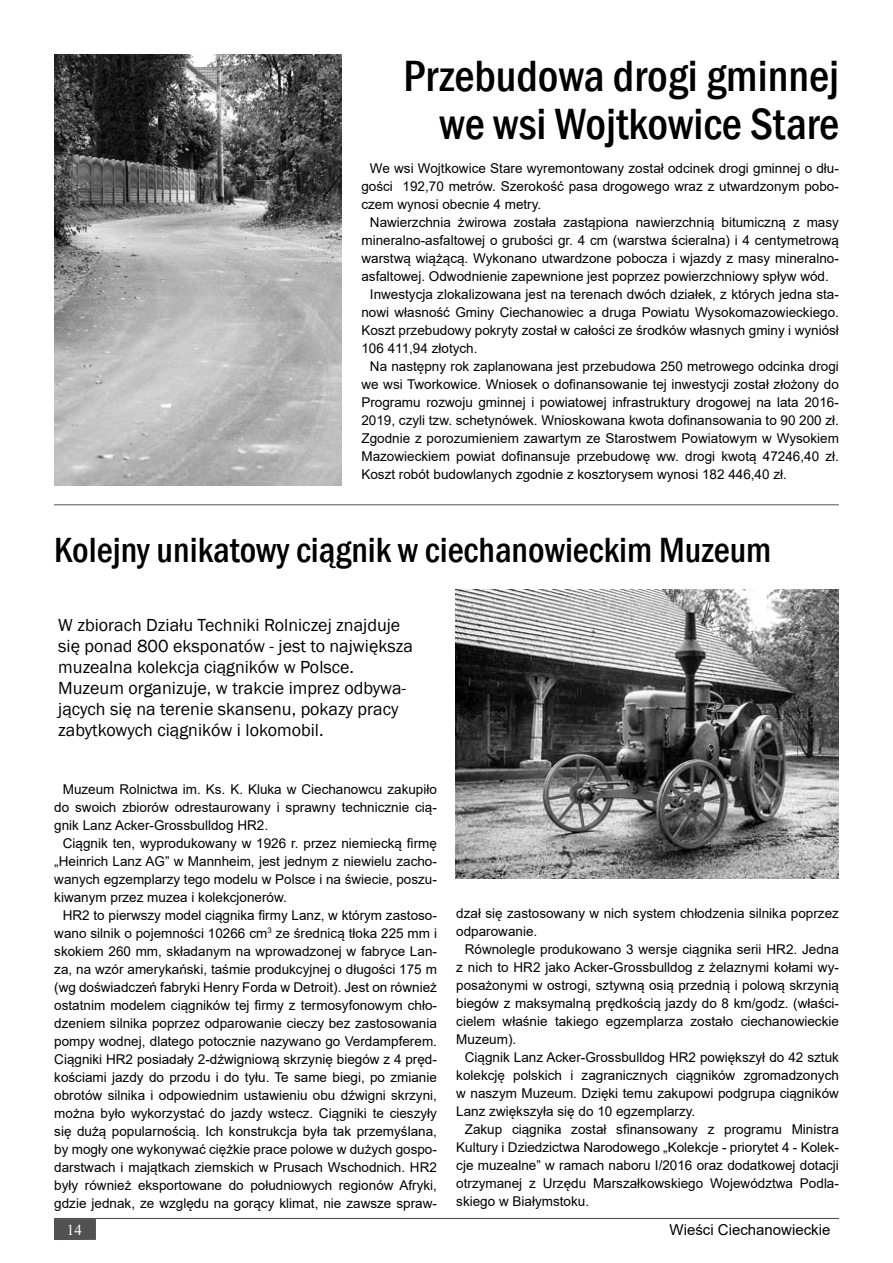
<style>
.page{position:relative;width:893px;height:1263px;background:#fff}
.page>*{position:absolute;margin:0;border:0;box-sizing:border-box;transform-origin:0 0}
.t1{font:500 condensed 45px/48px "Franklin Gothic";color:#000;text-align:right}
.t2{font:500 condensed 36px "Franklin Gothic";color:#000}
.t3{font:18px/21px "Franklin Gothic";color:#000}
.t4{font:15px "Arial";color:#000}
.t5{font:15px "Times New Roman";color:#fff}
.t6{font:13.5px/18px "Arial";color:#000;text-align:justify}
</style>
<div class="page">
<div style="left:54px;top:1219px;width:42px;height:21px;background:#515151"></div>
<hr style="left:54px;top:1218px;width:785px;height:1px;background:#515151">
<hr style="left:54px;top:504px;width:785px;height:1px;background:#515151">
<img style="left:456px;top:590px;width:383px;height:288px">
<img style="left:54px;top:54px;width:288px;height:431px">
<h1 class="t1" style="left:403px;top:52px;width:437px">Przebudowa drogi gminnej we wsi Wojtkowice Stare</h1>
<p class="t6" style="left:361px;top:159px;width:479px;text-indent:9px">We wsi Wojtkowice Stare wyremontowany został odcinek drogi gminnej o dłu&shy;gości 192,70 metrów. Szerokość pasa drogowego wraz z utwardzonym pobo&shy;czem wynosi obecnie 4 metry.</p>
<p class="t6" style="left:370px;top:213px;width:470px">Nawierzchnia żwirowa została zastąpiona nawierzchnią bitumiczną z masy</p>
<p class="t6" style="left:361px;top:231px;width:479px">mineralno-asfaltowej o grubości gr. 4 cm (warstwa ścieralna) i 4 centymetrową</p>
<p class="t6" style="left:361px;top:249px;width:479px">warstwą wiążącą. Wykonano utwardzone pobocza i wjazdy z masy mineralno-</p>
<p class="t6" style="left:361px;top:267px;width:469px">asfaltowej. Odwodnienie zapewnione jest poprzez powierzchniowy spływ wód.</p>
<p class="t6" style="left:370px;top:285px;width:470px">Inwestycja zlokalizowana jest na terenach dwóch działek, z których jedna sta-</p>
<p class="t6" style="left:361px;top:303px;width:479px">nowi własność Gminy Ciechanowiec a druga Powiatu Wysokomazowieckiego.</p>
<p class="t6" style="left:361px;top:321px;width:479px">Koszt przebudowy pokryty został w całości ze środków własnych gminy i wyniósł</p>
<p class="t6" style="left:361px;top:339px;width:118px">106 411,94 złotych.</p>
<p class="t6" style="left:370px;top:357px;width:470px">Na następny rok zaplanowana jest przebudowa 250 metrowego odcinka drogi</p>
<p class="t6" style="left:361px;top:375px;width:479px">we wsi Tworkowice. Wniosek o dofinansowanie tej inwestycji został złożony do</p>
<p class="t6" style="left:361px;top:393px;width:479px">Programu rozwoju gminnej i powiatowej infrastruktury drogowej na lata 2016-</p>
<p class="t6" style="left:361px;top:411px;width:479px">2019, czyli tzw. schetynówek. Wnioskowana kwota dofinansowania to 90 200 zł.</p>
<p class="t6" style="left:361px;top:429px;width:479px">Zgodnie z porozumieniem zawartym ze Starostwem Powiatowym w Wysokiem</p>
<p class="t6" style="left:361px;top:447px;width:479px">Mazowieckiem powiat dofinansuje przebudowę ww. drogi kwotą 47246,40 zł.</p>
<p class="t6" style="left:361px;top:465px;width:427px">Koszt robót budowlanych zgodnie z kosztorysem wynosi 182 446,40 zł.</p>
<h2 class="t2" style="left:54px;top:526px;width:719px">Kolejny unikatowy ciągnik w ciechanowieckim Muzeum</h2>
<p class="t3" style="left:58px;top:615px;width:356px">W zbiorach Działu Techniki Rolniczej znajduje się ponad 800 eksponatów - jest to największa muzealna kolekcja ciągników w Polsce.<br>Muzeum organizuje, w trakcie imprez odbywa&shy;jących się na terenie skansenu, pokazy pracy zabytkowych ciągników i lokomobil.</p>
<p class="t6" style="left:54px;top:780px;width:384px;text-indent:9px">Muzeum Rolnictwa im. Ks. K. Kluka w Ciechanowcu zakupiło do swoich zbiorów odrestaurowany i sprawny technicznie cią&shy;gnik Lanz Acker-Grossbulldog HR2.</p>
<p class="t6" style="left:54px;top:834px;width:384px;text-indent:9px">Ciągnik ten, wyprodukowany w 1926 r. przez niemiecką firmę „Heinrich Lanz AG” w Mannheim, jest jednym z niewielu zacho&shy;wanych egzemplarzy tego modelu w Polsce i na świecie, poszu&shy;kiwanym przez muzea i kolekcjonerów.</p>
<p class="t6" style="left:54px;top:906px;width:384px;text-indent:9px">HR2 to pierwszy model ciągnika firmy Lanz, w którym zastoso&shy;wano silnik o pojemności 10266 cm<sup>3</sup> ze średnicą tłoka 225 mm i skokiem 260 mm, składanym na wprowadzonej w fabryce Lan&shy;za, na wzór amerykański, taśmie produkcyjnej o długości 175 m (wg doświadczeń fabryki Henry Forda w Detroit). Jest on również ostatnim modelem ciągników tej firmy z termosyfonowym chło&shy;dzeniem silnika poprzez odparowanie cieczy bez zastosowania pompy wodnej, dlatego potocznie nazywano go Verdampferem.<br>Ciągniki HR2 posiadały 2-dźwigniową skrzynię biegów z 4 pręd&shy;kościami jazdy do przodu i do tyłu. Te same biegi, po zmianie obrotów silnika i odpowiednim ustawieniu obu dźwigni skrzyni, można było wykorzystać do jazdy wstecz. Ciągniki te cieszyły się dużą popularnością. Ich konstrukcja była tak przemyślana, by mogły one wykonywać ciężkie prace polowe w dużych gospo&shy;darstwach i majątkach ziemskich w Prusach Wschodnich. HR2 były również eksportowane do południowych regionów Afryki, gdzie jednak, ze względu na gorący klimat, nie zawsze spraw-</p>
<p class="t6" style="left:456px;top:904px;width:384px">dzał się zastosowany w nich system chłodzenia silnika poprzez odparowanie.</p>
<p class="t6" style="left:456px;top:940px;width:384px;text-indent:9px">Równolegle produkowano 3 wersje ciągnika serii HR2. Jedna z nich to HR2 jako Acker-Grossbulldog z żelaznymi kołami wy&shy;posażonymi w ostrogi, sztywną osią przednią i polową skrzynią biegów z maksymalną prędkością jazdy do 8 km/godz. (właści&shy;cielem właśnie takiego egzemplarza zostało ciechanowieckie Muzeum).</p>
<p class="t6" style="left:456px;top:1048px;width:384px;text-indent:9px">Ciągnik Lanz Acker-Grossbulldog HR2 powiększył do 42 sztuk kolekcję polskich i zagranicznych ciągników zgromadzonych w naszym Muzeum. Dzięki temu zakupowi podgrupa ciągników Lanz zwiększyła się do 10 egzemplarzy.</p>
<p class="t6" style="left:456px;top:1120px;width:384px;text-indent:8px">Zakup ciągnika został sfinansowany z programu Ministra Kultury i Dziedzictwa Narodowego „Kolekcje - priorytet 4 - Kolek&shy;cje muzealne” w ramach naboru I/2016 oraz dodatkowej dotacji otrzymanej z Urzędu Marszałkowskiego Województwa Podla&shy;skiego w Białymstoku.</p>
<p class="t5" style="left:67px;top:1219px;width:16px">14</p>
<p class="t4" style="left:670px;top:1219px;width:162px">Wieści Ciechanowieckie</p>
</div>
